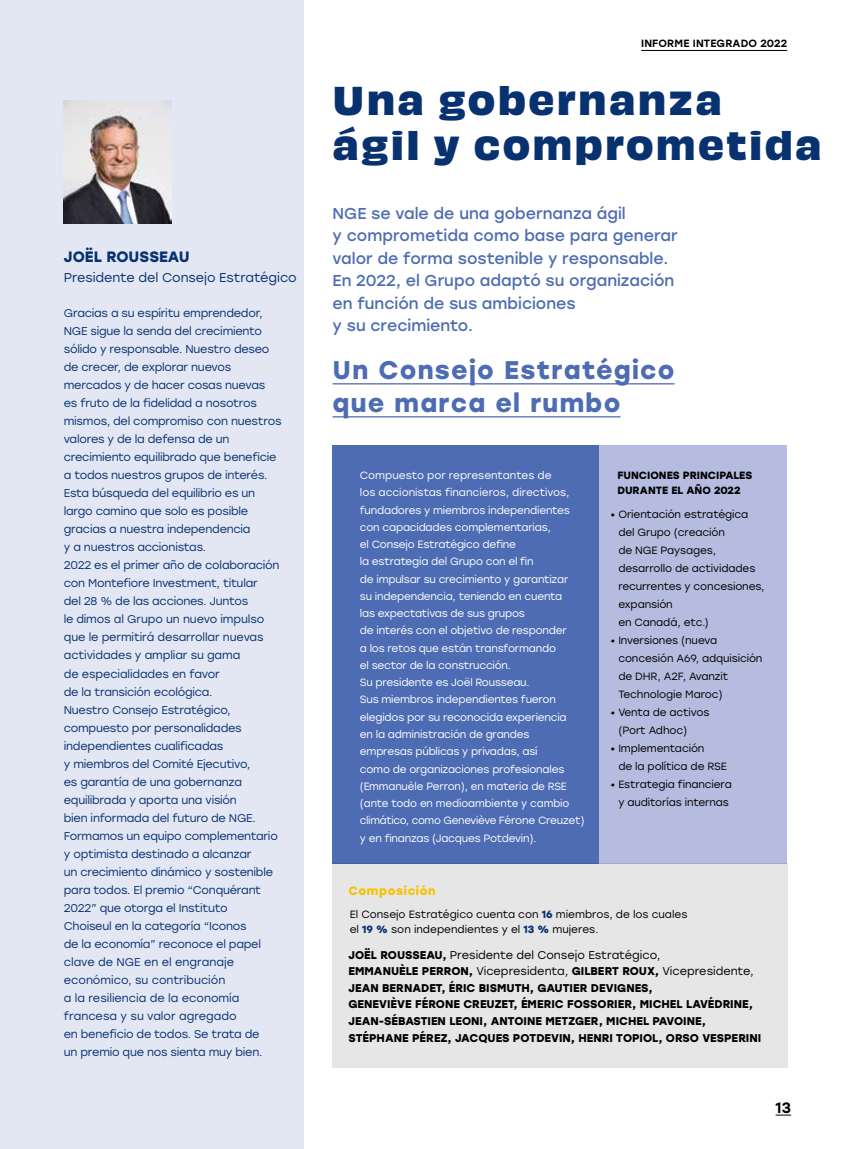
<style>
.page{position:relative;width:851px;height:1149px;background:#fff}
.page>*{position:absolute;margin:0;border:0;box-sizing:border-box;transform-origin:0 0}
.t1{font:700 37.5px/45px "Obviously";letter-spacing:.06em;color:#083170}
.t2{font:700 25.5px/33px "Stolzl";letter-spacing:.05em;color:#4d6cb3}
.t3{font:15.75px/22.5px "Stolzl";color:#4d6cb3}
.t4{font:700 15px "Stolzl";color:#083170}
.t5{font:500 15px "Stolzl";color:#000}
.t6{font:12.75px "Stolzl";letter-spacing:-.005em;color:#083170}
.t7{font:700 12px "Stolzl";letter-spacing:.05em;color:#f6c100}
.t8{font:11.25px/18px "Stolzl";letter-spacing:-.02em;color:#083170}
.t9{font:700 11.25px/16.5px "Stolzl";color:#000}
.t10{font:10.5px/17.2px "Stolzl";letter-spacing:-.02em;color:#fff}
.t11{font:10.5px/18px "Stolzl";letter-spacing:-.01em;color:#000}
.t12{font:700 10.5px/15px "Stolzl";color:#000}
.t13{font:500 10.5px "Stolzl";letter-spacing:.01em;color:#000}
.s1{font-weight:700;color:#083170}
.s2{font-weight:400}
</style>
<div class="page">
<div style="left:0;top:0;width:303px;height:1148px;background:#e3e7f3"></div>
<div style="left:332px;top:445px;width:271px;height:418px;background:#4d6cb3"></div>
<div style="left:599px;top:445px;width:188px;height:418px;background:#b6bce0"></div>
<img style="left:64px;top:100px;width:108px;height:123px">
<div style="left:332px;top:863px;width:455px;height:204px;background:#e6e6e6"></div>
<hr style="left:332px;top:383px;width:342px;height:1px;background:#4d6cb3">
<hr style="left:332px;top:416px;width:288px;height:1px;background:#4d6cb3">
<svg style="left:775px;top:1114px;width:15px;height:1px"></svg>
<hr style="left:641px;top:50px;width:146px;height:1px;background:#000">
<h3 class="t4" style="left:64px;top:246px;width:127px">JOËL ROUSSEAU</h3>
<p class="t6" style="left:64px;top:269px;width:234px">Presidente del Consejo Estratégico</p>
<p class="t8" style="left:64px;top:304px;width:219px">Gracias a su espíritu emprendedor,<br>NGE sigue la senda del crecimiento sólido y responsable. Nuestro deseo de crecer, de explorar nuevos mercados y de hacer cosas nuevas es fruto de la fidelidad a nosotros mismos, del compromiso con nuestros valores y de la defensa de un crecimiento equilibrado que beneficie a todos nuestros grupos de interés.<br>Esta búsqueda del equilibrio es un largo camino que solo es posible gracias a nuestra independencia<br>y a nuestros accionistas.<br>2022 es el primer año de colaboración con Montefiore Investment, titular<br>del 28 % de las acciones. Juntos<br>le dimos al Grupo un nuevo impulso que le permitirá desarrollar nuevas actividades y ampliar su gama<br>de especialidades en favor<br>de la transición ecológica.<br>Nuestro Consejo Estratégico, compuesto por personalidades independientes cualificadas<br>y miembros del Comité Ejecutivo,<br>es garantía de una gobernanza equilibrada y aporta una visión<br>bien informada del futuro de NGE.<br>Formamos un equipo complementario y optimista destinado a alcanzar<br>un crecimiento dinámico y sostenible para todos. El premio “Conquérant<br>2022” que otorga el Instituto<br>Choiseul en la categoría “Iconos<br>de la economía” reconoce el papel clave de NGE en el engranaje económico, su contribución<br>a la resiliencia de la economía francesa y su valor agregado<br>en beneficio de todos. Se trata de<br>un premio que nos sienta muy bien.</p>
<p class="t13" style="left:641px;top:36px;width:147px">INFORME INTEGRADO 2022</p>
<h1 class="t1" style="left:332px;top:75px;width:490px">Una gobernanza<br>ágil y comprometida</h1>
<h3 class="t3" style="left:332px;top:201px;width:346px">NGE se vale de una gobernanza ágil<br>y comprometida como base para generar valor de forma sostenible y responsable.<br>En 2022, el Grupo adaptó su organización en función de sus ambiciones<br>y su crecimiento.</h3>
<h2 class="t2" style="left:332px;top:352px;width:343px">Un Consejo Estratégico que marca el rumbo</h2>
<p class="t10" style="left:360px;top:466px;width:226px">Compuesto por representantes de<br>los accionistas financieros, directivos, fundadores y miembros independientes con capacidades complementarias,<br>el Consejo Estratégico define<br>la estrategia del Grupo con el fin<br>de impulsar su crecimiento y garantizar<br>su independencia, teniendo en cuenta<br>las expectativas de sus grupos<br>de interés con el objetivo de responder<br>a los retos que están transformando<br>el sector de la construcción.<br>Su presidente es Joël Rousseau.<br>Sus miembros independientes fueron elegidos por su reconocida experiencia<br>en la administración de grandes empresas públicas y privadas, así<br>como de organizaciones profesionales (Emmanuèle Perron), en materia de RSE (ante todo en medioambiente y cambio climático, como Geneviève Férone Creuzet) y en finanzas (Jacques Potdevin).</p>
<p class="t7" style="left:348px;top:881px;width:89px">Composición</p>
<p class="t12" style="left:617px;top:467px;width:136px">FUNCIONES PRINCIPALES<br>DURANTE EL AÑO 2022</p>
<p class="t11" style="left:618px;top:504px;width:148px;text-indent:-8px">• Orientación estratégica del Grupo (creación<br>de NGE Paysages, desarrollo de actividades recurrentes y concesiones, expansión<br>en Canadá, etc.)</p>
<p class="t11" style="left:618px;top:630px;width:146px;text-indent:-8px">• Inversiones (nueva concesión A69, adquisición de DHR, A2F, Avanzit<br>Technologie Maroc)</p>
<p class="t11" style="left:618px;top:702px;width:93px;text-indent:-8px">• Venta de activos (Port Adhoc)</p>
<p class="t11" style="left:618px;top:738px;width:110px;text-indent:-8px">• Implementación<br>de la política de RSE</p>
<p class="t11" style="left:610px;top:774px;width:123px;text-align:center">• Estrategia financiera y auditorías internas</p>
<p class="t11" style="left:350px;top:905px;width:339px;line-height:15px">El Consejo Estratégico cuenta con <span class="s1">16</span> miembros, de los cuales el <span class="s1">19 %</span> son independientes y el <span class="s1">13 %</span> mujeres.</p>
<p class="t9" style="left:348px;top:945px;width:414px">JOËL ROUSSEAU, <span class="s2">Presidente del Consejo Estratégico,<br></span>EMMANUÈLE PERRON, <span class="s2">Vicepresidenta,</span> GILBERT ROUX, <span class="s2">Vicepresidente, </span>JEAN BERNADET, ÉRIC BISMUTH, GAUTIER DEVIGNES,<br>GENEVIÈVE FÉRONE CREUZET, ÉMERIC FOSSORIER, MICHEL LAVÉDRINE, JEAN-SÉBASTIEN LEONI, ANTOINE METZGER, MICHEL PAVOINE, STÉPHANE PÉREZ, JACQUES POTDEVIN, HENRI TOPIOL, ORSO VESPERINI</p>
<h3 class="t5" style="left:775px;top:1096px;width:17px">13</h3>
</div>
